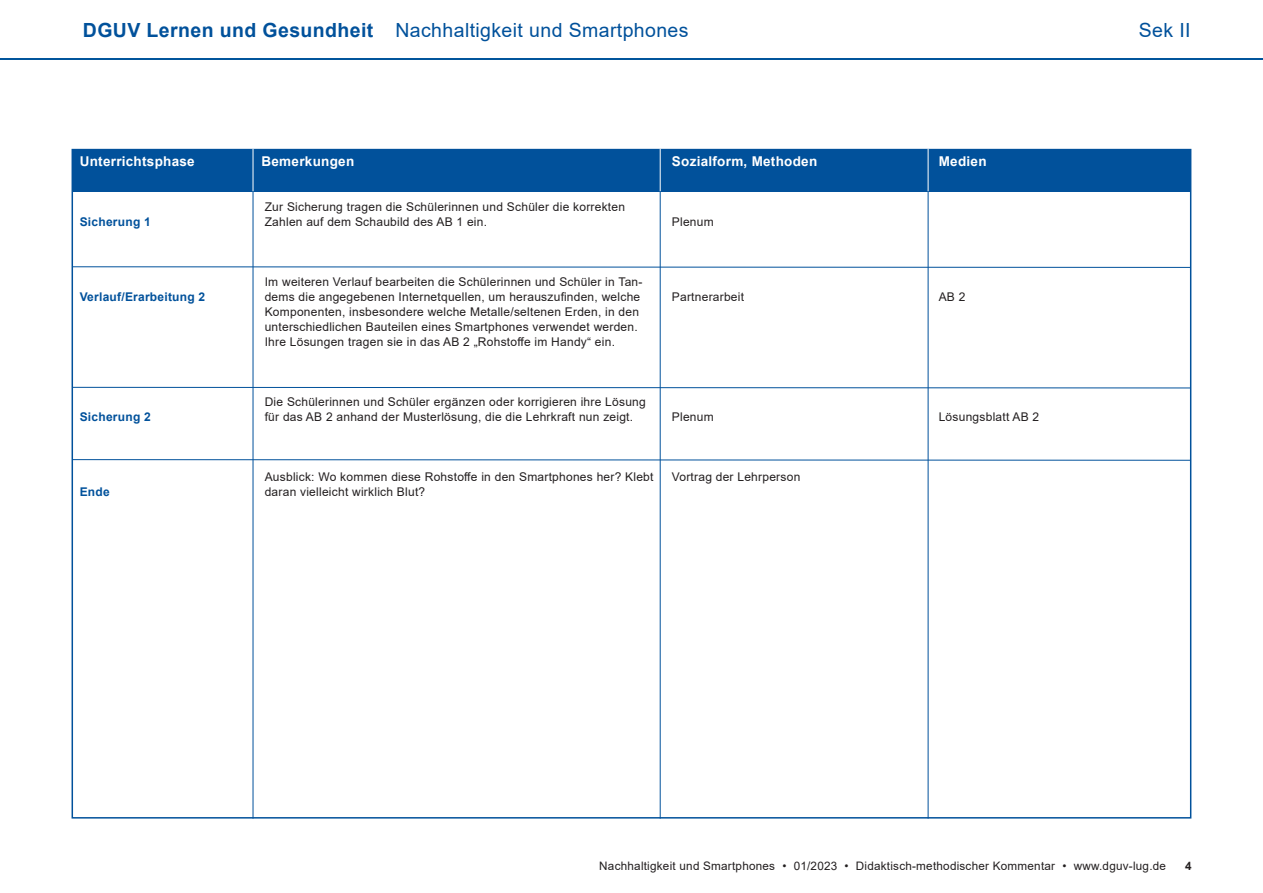
<style>
.page{position:relative;width:1263px;height:893px;background:#fff}
.page>*{position:absolute;margin:0;border:0;box-sizing:border-box;transform-origin:0 0}
.t1{font:19.5px "Arial";letter-spacing:.02em;color:#01519b}
.t2{font:700 13.5px "Arial";letter-spacing:.02em;color:#fff}
.t3{font:12px/15px "Arial";letter-spacing:.02em;color:#231f20}
.t4{font:700 12px "Arial";letter-spacing:.02em;color:#01519b}
.t5{font:11.7px "Arial";letter-spacing:.02em;color:#231f20}
.t6{font:700 11.7px "Arial";color:#231f20}
.s1{font-weight:700}
</style>
<div class="page">
<hr style="left:0;top:58px;width:1263px;height:2px;background:#01559c">
<div style="left:72px;top:149px;width:1119px;height:42px;background:#01519b"></div>
<hr style="left:253px;top:149px;width:1px;height:42px;background:#fff">
<hr style="left:253px;top:191px;width:1px;height:628px;background:#01519b">
<hr style="left:928px;top:149px;width:1px;height:42px;background:#fff">
<hr style="left:928px;top:191px;width:1px;height:628px;background:#01519b">
<hr style="left:660px;top:149px;width:1px;height:42px;background:#fff">
<hr style="left:660px;top:191px;width:1px;height:628px;background:#01519b">
<svg style="left:72px;top:266px;width:1119px;height:2px"></svg>
<svg style="left:72px;top:387px;width:1119px;height:2px"></svg>
<svg style="left:72px;top:459px;width:1119px;height:2px"></svg>
<h1 class="t1" style="left:83px;top:16px;width:607px"><span class="s1">DGUV Lernen und Gesundheit</span> Nachhaltigkeit und Smartphones</h1>
<h1 class="t1" style="left:1139px;top:16px;width:53px">Sek II</h1>
<p class="t2" style="left:80px;top:152px;width:117px">Unterrichtsphase</p>
<p class="t2" style="left:262px;top:152px;width:94px">Bemerkungen</p>
<p class="t2" style="left:672px;top:152px;width:147px">Sozialform, Methoden</p>
<p class="t2" style="left:939px;top:152px;width:49px">Medien</p>
<p class="t4" style="left:80px;top:213px;width:73px">Sicherung 1</p>
<p class="t3" style="left:265px;top:199px;width:362px">Zur Sicherung tragen die Schülerinnen und Schüler die korrekten<br>Zahlen auf dem Schaubild des AB 1 ein.</p>
<p class="t3" style="left:672px;top:214px;width:43px">Plenum</p>
<p class="t4" style="left:80px;top:288px;width:127px">Verlauf/Erarbeitung 2</p>
<p class="t3" style="left:265px;top:274px;width:379px">Im weiteren Verlauf bearbeiten die Schülerinnen und Schüler in Tan&shy;dems die angegebenen Internetquellen, um herauszufinden, welche Komponenten, insbesondere welche Metalle/seltenen Erden, in den unterschiedlichen Bauteilen eines Smartphones verwendet werden.<br>Ihre Lösungen tragen sie in das AB 2 „Rohstoffe im Handy“ ein.</p>
<p class="t3" style="left:672px;top:289px;width:74px">Partnerarbeit</p>
<p class="t3" style="left:939px;top:289px;width:28px">AB 2</p>
<p class="t4" style="left:80px;top:408px;width:73px">Sicherung 2</p>
<p class="t3" style="left:265px;top:394px;width:383px">Die Schülerinnen und Schüler ergänzen oder korrigieren ihre Lösung für das AB 2 anhand der Musterlösung, die die Lehrkraft nun zeigt.</p>
<p class="t3" style="left:672px;top:409px;width:43px">Plenum</p>
<p class="t3" style="left:939px;top:409px;width:102px">Lösungsblatt AB 2</p>
<p class="t4" style="left:80px;top:483px;width:32px">Ende</p>
<p class="t3" style="left:265px;top:469px;width:390px">Ausblick: Wo kommen diese Rohstoffe in den Smartphones her? Klebt daran vielleicht wirklich Blut?</p>
<p class="t3" style="left:672px;top:469px;width:130px">Vortrag der Lehrperson</p>
<p class="t5" style="left:599px;top:857px;width:568px">Nachhaltigkeit und Smartphones • 01/2023 • Didaktisch-methodischer Kommentar • www.dguv-lug.de</p>
<p class="t6" style="left:1185px;top:857px;width:8px">4</p>
</div>
